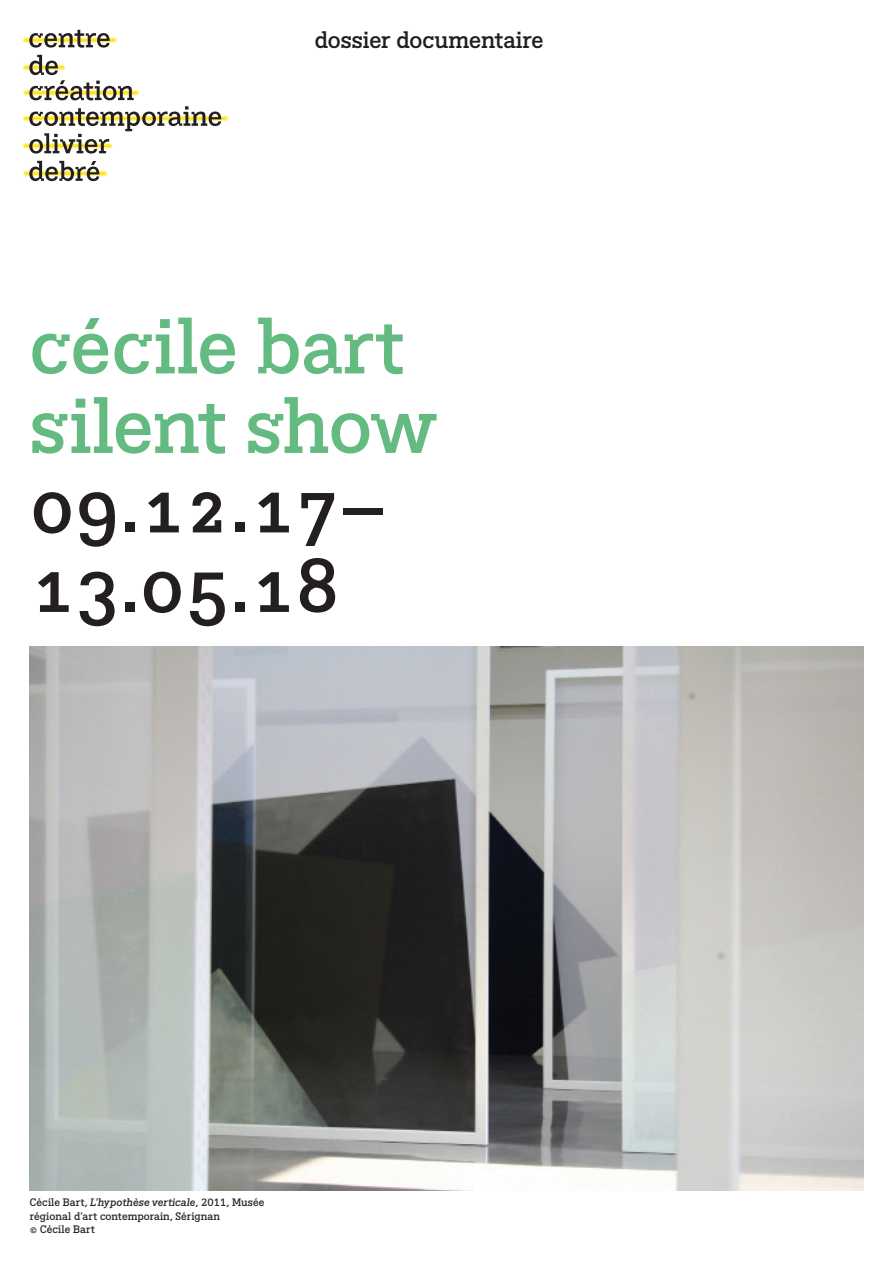
<style>
.page{position:relative;width:893px;height:1263px;background:#fff}
.page>*{position:absolute;margin:0;border:0;box-sizing:border-box;transform-origin:0 0}
.t1{font:75px/79.5px "BVHCCCOD Titrage";letter-spacing:-.01em;color:#64bb81}
.t2{font:75px/79.5px "BVHCCCOD Titrage";color:#231f20}
.t3{font:22.5px "BVHCCCOD";letter-spacing:-.01em;color:#231f20}
.t4{font:10.5px/13.5px "BVHCCCOD";letter-spacing:.01em;color:#2a2526}
.s1{font-style:italic}
</style>
<div class="page">
<svg style="left:21px;top:30px;width:208px;height:151px"></svg>
<img style="left:30px;top:646px;width:833px;height:545px">
<h2 class="t3" style="left:315px;top:25px;width:230px">dossier documentaire</h2>
<h1 class="t1" style="left:30px;top:311px;width:409px">cécile bart silent show</h1>
<h1 class="t2" style="left:30px;top:470px;width:356px">09.12.17–<br>13.05.18</h1>
<p class="t4" style="left:30px;top:1196px;width:236px">Cécile Bart, <span class="s1">L'hypothèse verticale</span>, 2011, Musée régional d'art contemporain, Sérignan<br>© Cécile Bart</p>
</div>
